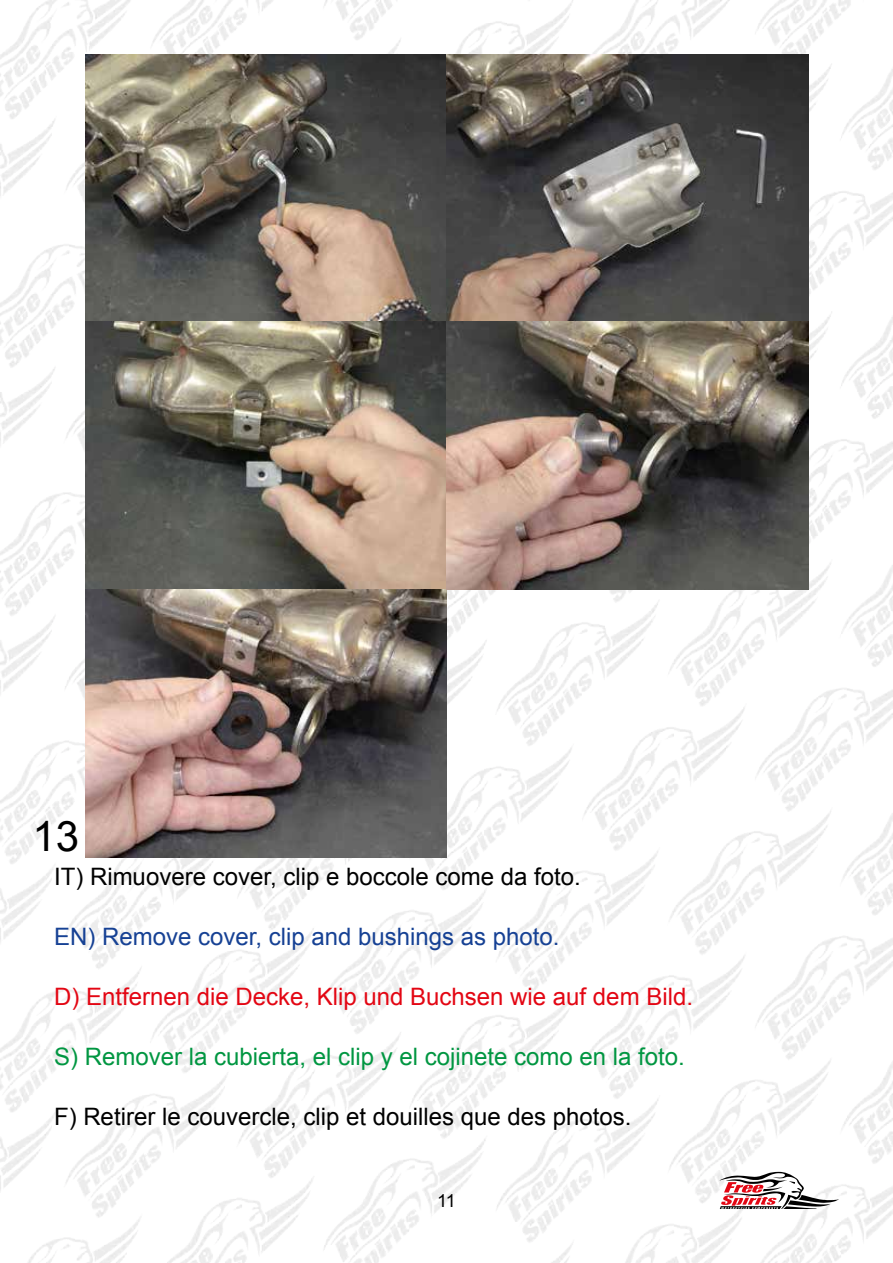
<style>
.page{position:relative;width:893px;height:1263px;background:#fff}
.page>*{position:absolute;margin:0;border:0;box-sizing:border-box;transform-origin:0 0}
.t1{font:42px "Arial";color:#000}
.t2{font:24px "Arial";color:#000}
.t3{font:24px "Arial";color:#009641}
.t4{font:24px "Arial";color:#e30613}
.t5{font:24px "Arial";color:#164194}
.t6{font:18px "Arial";color:#000}
</style>
<div class="page">
<img style="left:0;top:0;width:893px;height:1262px">
<img style="left:85px;top:54px;width:362px;height:803px">
<img style="left:447px;top:54px;width:361px;height:536px">
<h1 class="t1" style="left:32px;top:809px;width:48px">13</h1>
<p class="t2" style="left:54px;top:861px;width:528px">IT) Rimuovere cover, clip e boccole come da foto.</p>
<p class="t5" style="left:54px;top:921px;width:507px">EN) Remove cover, clip and bushings as photo.</p>
<p class="t4" style="left:54px;top:981px;width:640px">D) Entfernen die Decke, Klip und Buchsen wie auf dem Bild.</p>
<p class="t3" style="left:54px;top:1041px;width:632px">S) Remover la cubierta, el clip y el cojinete como en la foto.</p>
<p class="t2" style="left:54px;top:1101px;width:579px">F) Retirer le couvercle, clip et douilles que des photos.</p>
<p class="t6" style="left:437px;top:1189px;width:20px">11</p>
</div>
